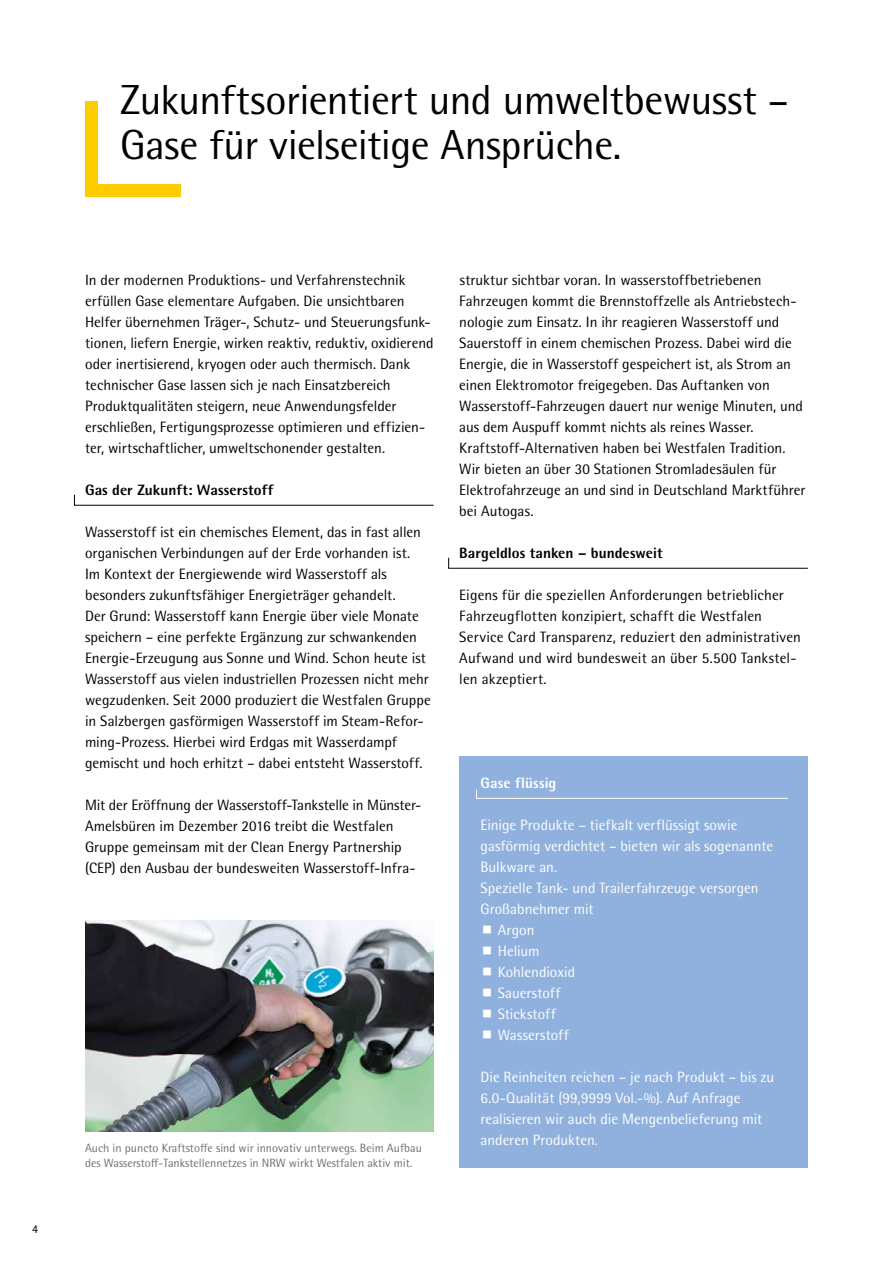
<style>
.page{position:relative;width:893px;height:1263px;background:#fff}
.page>*{position:absolute;margin:0;border:0;box-sizing:border-box;transform-origin:0 0}
.t1{font:42px/45px "Rotis Semi Sans Pro";letter-spacing:-.015em;color:#000}
.t2{font:15px/21px "Rotis Semi Sans Pro";color:#000}
.t3{font:15px/21px "Rotis Semi Sans Pro";color:#fff}
.t4{font:800 15px "Rotis Semi Sans Pro";letter-spacing:.005em;color:#000}
.t5{font:800 15px "Rotis Semi Sans Pro";letter-spacing:.005em;color:#fff}
.t6{font:12px/15px "Rotis Semi Sans Pro";color:#6f6f6e}
.t7{font:12px "Rotis Semi Sans Pro";color:#000}
</style>
<div class="page">
<svg style="left:74px;top:494px;width:360px;height:12px"></svg>
<svg style="left:448px;top:557px;width:360px;height:12px"></svg>
<img style="left:85px;top:921px;width:349px;height:210px">
<div style="left:459px;top:756px;width:349px;height:411px;background:#90b1de"></div>
<div style="left:85px;top:184px;width:96px;height:13px;background:#fc0"></div>
<div style="left:85px;top:101px;width:13px;height:96px;background:#fc0"></div>
<svg style="left:476px;top:789px;width:312px;height:10px"></svg>
<p class="t7" style="left:32px;top:1222px;width:8px">4</p>
<h1 class="t1" style="left:120px;top:78px;width:670px">Zukunftsorientiert und umweltbewusst –<br>Gase für vielseitige Ansprüche.</h1>
<p class="t2" style="left:85px;top:269px;width:350px">In der modernen Produktions- und Verfahrenstechnik erfüllen Gase elementare Aufgaben. Die unsichtbaren Helfer übernehmen Träger-, Schutz- und Steuerungsfunk&shy;tionen, liefern Energie, wirken reaktiv, reduktiv, oxidierend oder inertisierend, kryogen oder auch thermisch. Dank technischer Gase lassen sich je nach Einsatzbereich Produktqualitäten steigern, neue Anwendungsfelder erschließen, Fertigungsprozesse optimieren und effizien&shy;ter, wirtschaftlicher, umweltschonender gestalten.</p>
<p class="t4" style="left:85px;top:480px;width:190px">Gas der Zukunft: Wasserstoff</p>
<p class="t2" style="left:85px;top:521px;width:347px">Wasserstoff ist ein chemisches Element, das in fast allen organischen Verbindungen auf der Erde vorhanden ist.<br>Im Kontext der Energiewende wird Wasserstoff als besonders zukunftsfähiger Energieträger gehandelt.<br>Der Grund: Wasserstoff kann Energie über viele Monate speichern – eine perfekte Ergänzung zur schwankenden Energie-Erzeugung aus Sonne und Wind. Schon heute ist Wasserstoff aus vielen industriellen Prozessen nicht mehr wegzudenken. Seit 2000 produziert die Westfalen Gruppe in Salzbergen gasförmigen Wasserstoff im Steam-Refor&shy;ming-Prozess. Hierbei wird Erdgas mit Wasserdampf gemischt und hoch erhitzt – dabei entsteht Wasserstoff.</p>
<p class="t2" style="left:85px;top:794px;width:338px">Mit der Eröffnung der Wasserstoff-Tankstelle in Münster-Amelsbüren im Dezember 2016 treibt die Westfalen Gruppe gemeinsam mit der Clean Energy Partnership (CEP) den Ausbau der bundesweiten Wasserstoff-Infra-</p>
<p class="t6" style="left:85px;top:1141px;width:338px">Auch in puncto Kraftstoffe sind wir innovativ unterwegs. Beim Aufbau des Wasserstoff-Tankstellennetzes in NRW wirkt Westfalen aktiv mit.</p>
<p class="t2" style="left:459px;top:269px;width:348px">struktur sichtbar voran. In wasserstoffbetriebenen Fahrzeugen kommt die Brennstoffzelle als Antriebstech&shy;nologie zum Einsatz. In ihr reagieren Wasserstoff und Sauerstoff in einem chemischen Prozess. Dabei wird die Energie, die in Wasserstoff gespeichert ist, als Strom an einen Elektromotor freigegeben. Das Auftanken von Wasserstoff-Fahrzeugen dauert nur wenige Minuten, und aus dem Auspuff kommt nichts als reines Wasser.<br>Kraftstoff-Alternativen haben bei Westfalen Tradition.<br>Wir bieten an über 30 Stationen Stromladesäulen für Elektrofahrzeuge an und sind in Deutschland Marktführer bei Autogas.</p>
<p class="t4" style="left:459px;top:543px;width:205px">Bargeldlos tanken – bundesweit</p>
<p class="t2" style="left:459px;top:584px;width:343px">Eigens für die speziellen Anforderungen betrieblicher Fahrzeugflotten konzipiert, schafft die Westfalen Service Card Transparenz, reduziert den administrativen Aufwand und wird bundesweit an über 5.500 Tankstel&shy;len akzeptiert.</p>
<p class="t5" style="left:480px;top:774px;width:77px">Gase flüssig</p>
<p class="t3" style="left:480px;top:815px;width:258px">Einige Produkte – tiefkalt verflüssigt sowie</p>
<p class="t3" style="left:480px;top:836px;width:294px">gasförmig verdichtet – bieten wir als sogenannte</p>
<p class="t3" style="left:480px;top:857px;width:78px">Bulkware an.</p>
<p class="t3" style="left:480px;top:878px;width:280px">Spezielle Tank- und Trailerfahrzeuge versorgen</p>
<p class="t3" style="left:480px;top:899px;width:115px">Großabnehmer mit</p>
<p class="t3" style="left:498px;top:920px;width:38px">Argon</p>
<p class="t3" style="left:498px;top:941px;width:43px">Helium</p>
<p class="t3" style="left:498px;top:962px;width:79px">Kohlendioxid</p>
<p class="t3" style="left:498px;top:983px;width:64px">Sauerstoff</p>
<p class="t3" style="left:498px;top:1004px;width:60px">Stickstoff</p>
<p class="t3" style="left:498px;top:1025px;width:73px">Wasserstoff</p>
<p class="t3" style="left:480px;top:1067px;width:295px">Die Reinheiten reichen – je nach Produkt – bis zu 6.0-Qualität (99,9999 Vol.-%). Auf Anfrage realisieren wir auch die Mengenbelieferung mit anderen Produkten.</p>
</div>
